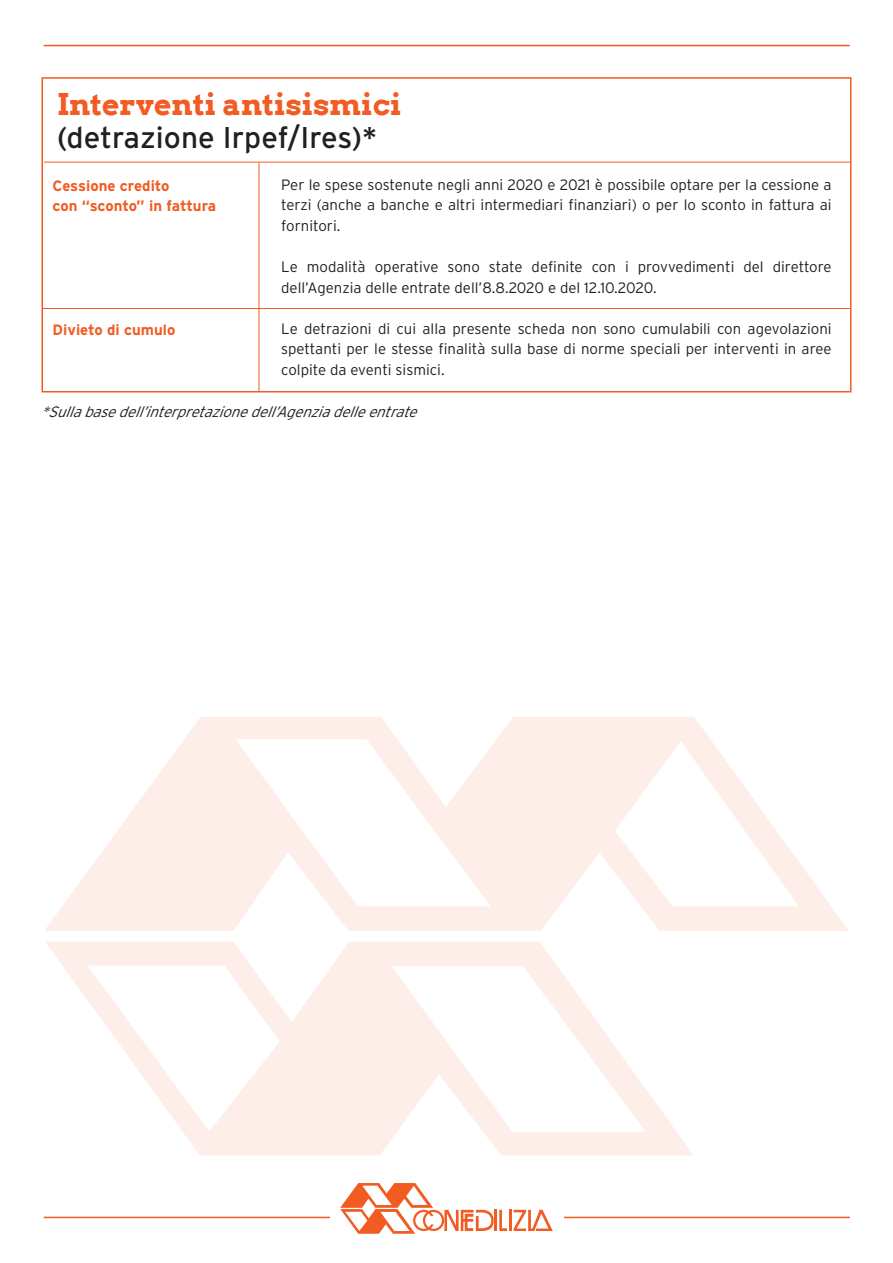
<style>
.page{position:relative;width:893px;height:1263px;background:#fff}
.page>*{position:absolute;margin:0;border:0;box-sizing:border-box;transform-origin:0 0}
.t1{font:30px "Interstate";color:#231f20}
.t2{font:700 30px "Arvo";color:#f25b21}
.t3{font:300 15px/20.5px "Interstate";color:#231f20;text-align:justify}
.t4{font:italic 300 15px "Interstate";color:#231f20}
.t5{font:700 15px/20.5px "Interstate";color:#f25b21}
</style>
<div class="page">
<svg style="left:44px;top:717px;width:805px;height:214px;fill:#fef3ef"></svg>
<svg style="left:46px;top:942px;width:647px;height:213px"></svg>
<hr style="left:42px;top:308px;width:808px;height:1px;background:#f25b21">
<hr style="left:44px;top:162px;width:807px;height:1px;background:#f25b21">
<hr style="left:259px;top:163px;width:1px;height:229px;background:#f25b21">
<div style="left:41px;top:77px;width:810px;height:315px;border:2px solid #f25b21"></div>
<hr style="left:44px;top:45px;width:806px;height:1px;background:#f25b21">
<hr style="left:44px;top:1217px;width:806px;height:1px;background:#f25b21">
<div style="left:330px;top:1206px;width:233px;height:20px;background:#fff"></div>
<hr style="left:509px;top:1210px;width:2px;height:21px;background:#f25b21">
<svg style="left:514px;top:1210px;width:39px;height:21px"></svg>
<svg style="left:340px;top:1183px;width:167px;height:51px"></svg>
<h1 class="t2" style="left:57px;top:86px;width:346px">Interventi antisismici</h1>
<h1 class="t1" style="left:57px;top:121px;width:321px">(detrazione Irpef/Ires)*</h1>
<p class="t5" style="left:53px;top:175px;width:165px">Cessione credito<br>con “sconto” in fattura</p>
<p class="t5" style="left:53px;top:319px;width:124px">Divieto di cumulo</p>
<p class="t3" style="left:281px;top:174px;width:552px">Per le spese sostenute negli anni 2020 e 2021 è possibile optare per la cessione a terzi (anche a banche e altri intermediari finanziari) o per lo sconto in fattura ai fornitori.</p>
<p class="t3" style="left:281px;top:256px;width:552px">Le modalità operative sono state definite con i provvedimenti del direttore dell’Agenzia delle entrate dell’8.8.2020 e del 12.10.2020.</p>
<p class="t3" style="left:281px;top:318px;width:552px">Le detrazioni di cui alla presente scheda non sono cumulabili con agevolazioni spettanti per le stesse finalità sulla base di norme speciali per interventi in aree colpite da eventi sismici.</p>
<p class="t4" style="left:41px;top:403px;width:383px">*Sullabasedell’interpretazionedell’Agenziadelleentrate</p>
</div>
